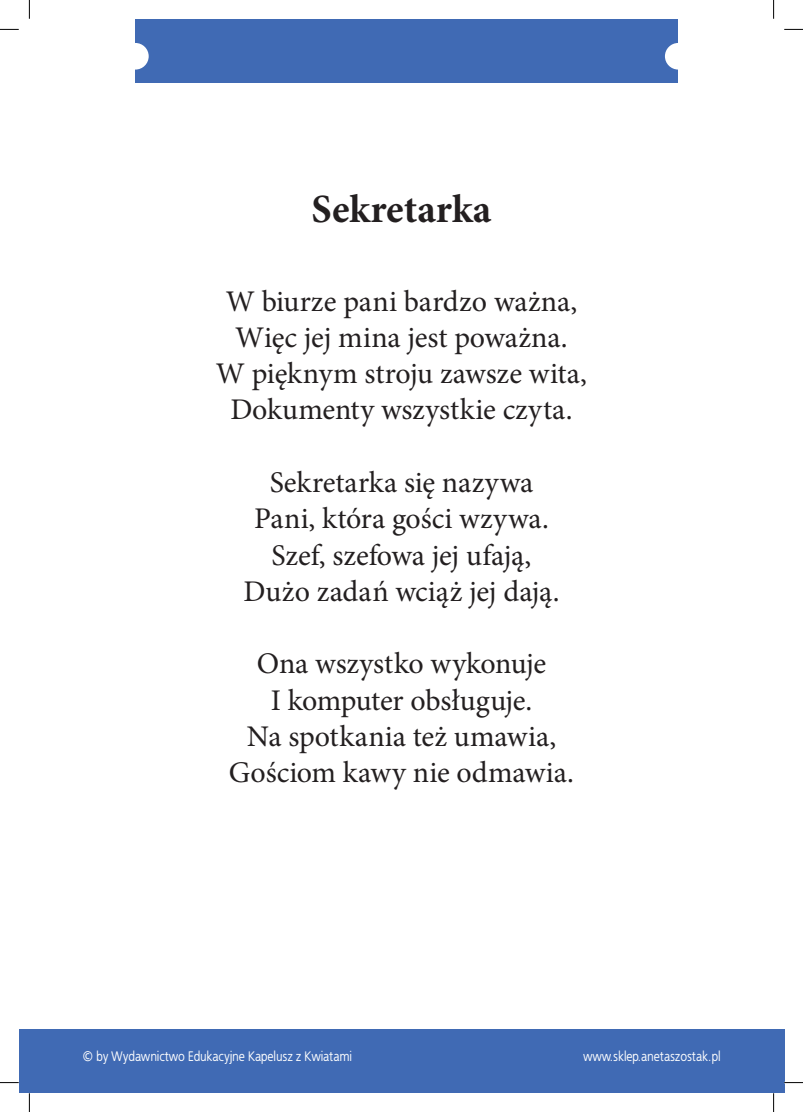
<style>
.page{position:relative;width:803px;height:1112px;background:#fff}
.page>*{position:absolute;margin:0;border:0;box-sizing:border-box;transform-origin:0 0}
.tytul{font:700 40px "Minion Pro";color:#231f20}
.wiersz{font:30px "Minion Pro";letter-spacing:-.005em;color:#231f20}
.t1{font:13.75px "Bureau TTEFN";color:#fff}
</style>
<div class="page">
<div style="left:135px;top:19px;width:543px;height:64px;background:#406ab4"></div>
<div style="left:19px;top:1029px;width:765px;height:63px;background:#406ab4"></div>
<div style="left:122px;top:43px;width:27px;height:27px;background:#fff;border-radius:50%"></div>
<div style="left:665px;top:43px;width:26px;height:27px;background:#fff;border-radius:50%"></div>
<svg style="left:0;top:29px;width:19px;height:1px"></svg>
<svg style="left:784px;top:29px;width:19px;height:1px"></svg>
<svg style="left:0;top:1082px;width:19px;height:1px"></svg>
<svg style="left:784px;top:1081px;width:19px;height:2px"></svg>
<svg style="left:29px;top:0;width:1px;height:19px"></svg>
<svg style="left:29px;top:1092px;width:1px;height:19px"></svg>
<svg style="left:773px;top:0;width:1px;height:19px"></svg>
<svg style="left:773px;top:1092px;width:1px;height:19px"></svg>
<p class="tytul" style="left:311px;top:181px;width:182px">Sekretarka</p>
<p class="wiersz" style="left:226px;top:281px;width:353px">W biurze pani bardzo ważna,</p>
<p class="wiersz" style="left:235px;top:317px;width:334px">Więc jej mina jest poważna.</p>
<p class="wiersz" style="left:216px;top:353px;width:373px">W pięknym stroju zawsze wita,</p>
<p class="wiersz" style="left:230px;top:389px;width:344px">Dokumenty wszystkie czyta.</p>
<p class="wiersz" style="left:270px;top:462px;width:265px">Sekretarka się nazywa</p>
<p class="wiersz" style="left:254px;top:498px;width:296px">Pani, która gości wzywa.</p>
<p class="wiersz" style="left:271px;top:534px;width:261px">Szef, szefowa jej ufają,</p>
<p class="wiersz" style="left:243px;top:571px;width:318px">Dużo zadań wciąż jej dają.</p>
<p class="wiersz" style="left:257px;top:643px;width:291px">Ona wszystko wykonuje</p>
<p class="wiersz" style="left:271px;top:679px;width:263px">I komputer obsługuje.</p>
<p class="wiersz" style="left:247px;top:716px;width:311px">Na spotkania też umawia,</p>
<p class="wiersz" style="left:229px;top:752px;width:347px">Gościom kawy nie odmawia.</p>
<p class="t1" style="left:83px;top:1046px;width:271px">© by Wydawnictwo Edukacyjne Kapelusz z Kwiatami</p>
<p class="t1" style="left:583px;top:1046px;width:139px">www.sklep.anetaszostak.pl</p>
</div>
